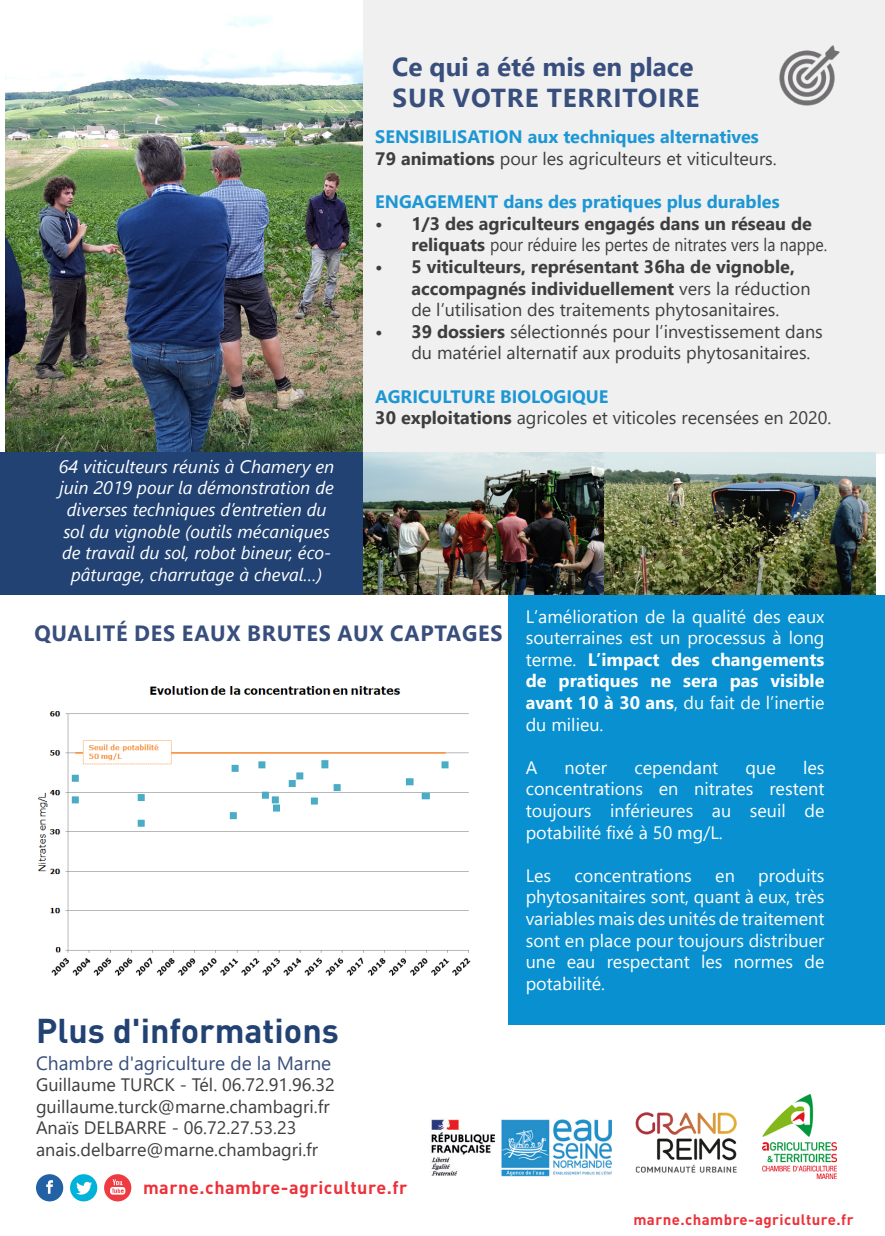
<style>
.page{position:relative;width:885px;height:1236px;background:#fff}
.page>*{position:absolute;margin:0;border:0;box-sizing:border-box;transform-origin:0 0}
.t1{font:700 34px "DIN";color:#214273}
.t2{font:700 26px/31.2px "Segoe UI";color:#384e7c}
.t3{font:700 22px "Segoe UI";letter-spacing:.035em;color:#384e7c}
.t4{font:19.2px "Segoe UI";color:#384e7c}
.t5{font:18px/21.6px "Segoe UI";color:#fff;text-align:justify}
.t6{font:18px/21.6px "Segoe UI";color:#3e3e3f}
.t7{font:700 18px/21.6px "Segoe UI";color:#3e3e3f}
.t8{font:italic 18px/21.6px "Segoe UI";color:#fff;text-align:center}
.t9{font:700 18px "Segoe UI";color:#1d97d4}
.t10{font:700 18px "DIN";letter-spacing:.03em;color:#ee3038}
.t11{font:700 15px "DIN";letter-spacing:.03em;color:#ee3038}
.s1{font-weight:700}
.s2{font-weight:400}
</style>
<div class="page">
<img style="left:6px;top:16px;width:357px;height:436px">
<div style="left:363px;top:0;width:521px;height:454px;background:#f0f0f0"></div>
<img style="left:779px;top:45px;width:61px;height:61px">
<div style="left:0;top:452px;width:364px;height:143px;background:#214273"></div>
<img style="left:364px;top:452px;width:511px;height:143px">
<img style="left:37px;top:686px;width:434px;height:290px">
<div style="left:508px;top:595px;width:376px;height:429px;background:#0890d1"></div>
<div style="left:104px;top:1174px;width:27px;height:27px;background:#ee3a40;border-radius:50%"></div>
<svg style="left:110px;top:1179px;width:15px;height:16px"></svg>
<div style="left:70px;top:1174px;width:27px;height:27px;background:#00b1d9;border-radius:50%"></div>
<svg style="left:76px;top:1182px;width:16px;height:13px"></svg>
<div style="left:36px;top:1174px;width:27px;height:27px;background:#2261a3;border-radius:50%"></div>
<svg style="left:46px;top:1180px;width:7px;height:14px"></svg>
<img style="left:762px;top:1095px;width:74px;height:84px">
<img style="left:431px;top:1119px;width:180px;height:58px">
<img style="left:635px;top:1112px;width:102px;height:61px">
<p class="t2" style="left:392px;top:49px;width:308px">Ce qui a été mis en place<br>SUR VOTRE TERRITOIRE</p>
<p class="t9" style="left:375px;top:120px;width:385px">SENSIBILISATION aux techniques alternatives</p>
<p class="t6" style="left:375px;top:146px;width:403px"><span class="s1">79 animations</span> pour les agriculteurs et viticulteurs.</p>
<p class="t9" style="left:375px;top:185px;width:406px">ENGAGEMENT dans des pratiques plus durables</p>
<p class="t7" style="left:411px;top:211px;width:417px;text-indent:-36px">• 1/3 des agriculteurs engagés dans un réseau de reliquats <span class="s2">pour réduire les pertes de nitrates vers la nappe.</span></p>
<p class="t7" style="left:411px;top:254px;width:401px;text-indent:-36px">• 5 viticulteurs, représentant 36ha de vignoble, accompagnés individuellement <span class="s2">vers la réduction de l’utilisation des traitements phytosanitaires.</span></p>
<p class="t6" style="left:411px;top:319px;width:413px;text-indent:-36px"><span class="s1">• 39 dossiers</span> sélectionnés pour l’investissement dans du matériel alternatif aux produits phytosanitaires.</p>
<p class="t9" style="left:375px;top:379px;width:234px">AGRICULTURE BIOLOGIQUE</p>
<p class="t6" style="left:375px;top:405px;width:457px"><span class="s1">30 exploitations</span> agricoles et viticoles recensées en 2020.</p>
<p class="t8" style="left:59px;top:453px;width:277px">64 viticulteurs réunis à Chamery en juin 2019 pour la démonstration de diverses techniques d’entretien du sol du vignoble (outils mécaniques de travail du sol, robot bineur, éco&shy;pâturage, charrutage à cheval…)</p>
<p class="t3" style="left:34px;top:612px;width:469px">QUALITÉ DES EAUX BRUTES AUX CAPTAGES</p>
<p class="t5" style="left:525px;top:604px;width:300px">L’amélioration de la qualité des eaux souterraines est un processus à long terme. <span class="s1">L’impact des changements de pratiques ne sera pas visible avant 10 à 30 ans</span>, du fait de l’inertie du milieu.</p>
<p class="t5" style="left:525px;top:755px;width:13px">A</p>
<p class="t5" style="left:564px;top:755px;width:44px">noter</p>
<p class="t5" style="left:634px;top:755px;width:85px">cependant</p>
<p class="t5" style="left:745px;top:755px;width:32px">que</p>
<p class="t5" style="left:525px;top:755px;width:300px;text-indent:277px">les concentrations en nitrates restent toujours inférieures au seuil de potabilité fixé à 50 mg/L.</p>
<p class="t5" style="left:525px;top:863px;width:27px">Les</p>
<p class="t5" style="left:574px;top:863px;width:119px">concentrations</p>
<p class="t5" style="left:715px;top:863px;width:21px">en</p>
<p class="t5" style="left:525px;top:863px;width:300px;text-indent:232px">produits phytosanitaires sont, quant à eux, très variables mais des unités de traitement sont en place pour toujours distribuer une eau respectant les normes de potabilité.</p>
<p class="t1" style="left:36px;top:1008px;width:304px">Plus d'informations</p>
<p class="t4" style="left:36px;top:1045px;width:297px">Chambre d'agriculture de la Marne</p>
<p class="t6" style="left:36px;top:1072px;width:300px">Guillaume TURCK - Tél. 06.72.91.96.32</p>
<p class="t6" style="left:36px;top:1094px;width:295px">guillaume.turck@marne.chambagri.fr</p>
<p class="t6" style="left:36px;top:1116px;width:262px">Anaïs DELBARRE - 06.72.27.53.23</p>
<p class="t6" style="left:36px;top:1137px;width:284px">anais.delbarre@marne.chambagri.fr</p>
<p class="t10" style="left:143px;top:1175px;width:266px">marne.chambre-agriculture.fr</p>
<p class="t11" style="left:633px;top:1210px;width:222px">marne.chambre-agriculture.fr</p>
</div>
